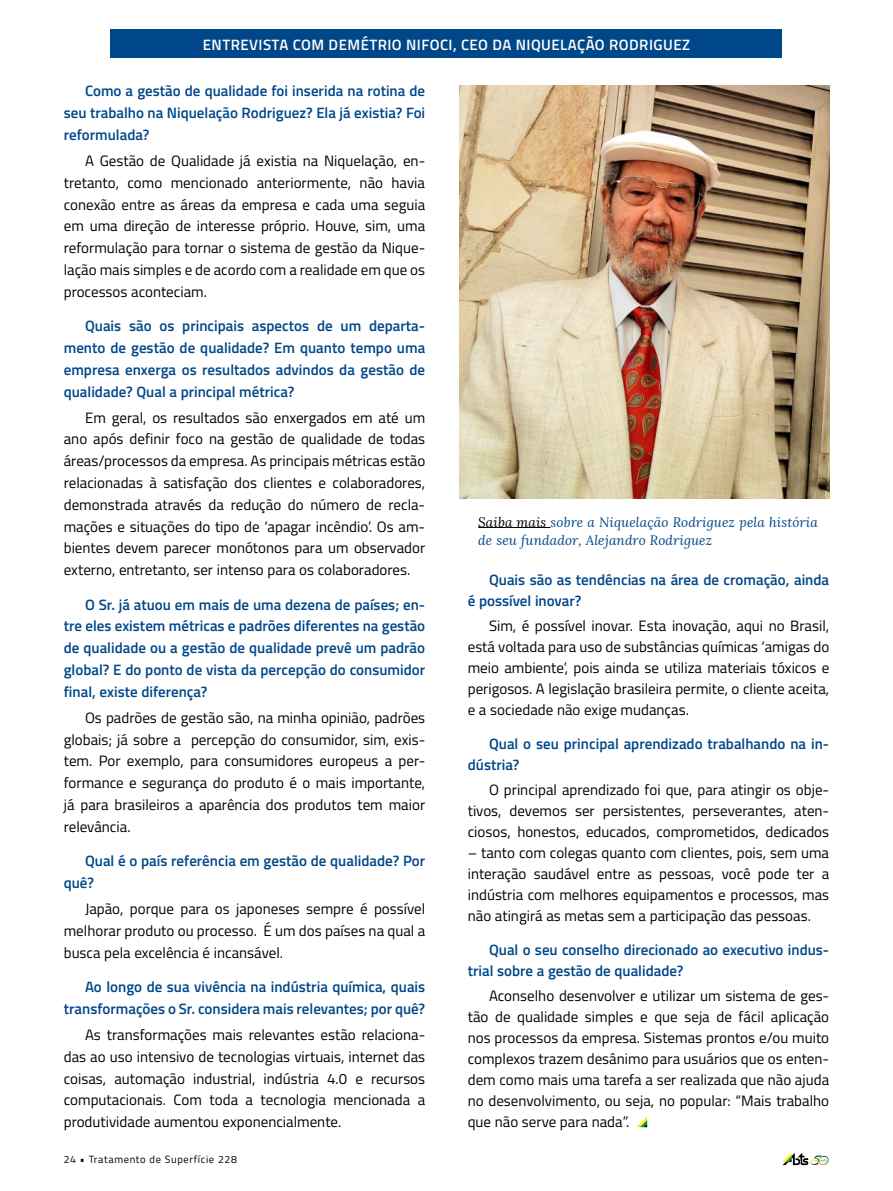
<style>
.page{position:relative;width:893px;height:1191px;background:#fff}
.page>*{position:absolute;margin:0;border:0;box-sizing:border-box;transform-origin:0 0}
.t1{font:15px/21.8px "Titillium";color:#000;text-align:justify}
.t2{font:600 15px/21.8px "Titillium";color:#00478a}
.t3{font:600 15px "Titillium";letter-spacing:.03em;color:#fff}
.t4{font:italic 13.5px/18px "Lora";letter-spacing:.01em;color:#00478a}
.t5{font:10.5px "Titillium";letter-spacing:.06em;color:#000}
.s1{color:#000}
</style>
<div class="page">
<div style="left:111px;top:30px;width:671px;height:28px;background:#00478a"></div>
<svg style="left:637px;top:1117px;width:10px;height:10px"></svg>
<svg style="left:782px;top:1152px;width:47px;height:13px"></svg>
<img style="left:459px;top:85px;width:370px;height:413px">
<hr style="left:478px;top:527px;width:73px;height:1px;background:#000">
<p class="t3" style="left:203px;top:33px;width:489px">ENTREVISTA COM DEMÉTRIO NIFOCI, CEO DA NIQUELAÇÃO RODRIGUEZ</p>
<p class="t2" style="left:64px;top:79px;width:363px;text-align:justify;text-indent:21px">Como a gestão de qualidade foi inserida na rotina de seu trabalho na Niquelação Rodriguez? Ela já existia? Foi reformulada?</p>
<p class="t1" style="left:64px;top:149px;width:363px;text-indent:21px">A Gestão de Qualidade já existia na Niquelação, en&shy;tretanto, como mencionado anteriormente, não havia conexão entre as áreas da empresa e cada uma seguia em uma direção de interesse próprio. Houve, sim, uma reformulação para tornar o sistema de gestão da Nique&shy;lação mais simples e de acordo com a realidade em que os processos aconteciam.</p>
<p class="t2" style="left:64px;top:314px;width:363px;text-align:justify;text-indent:21px">Quais são os principais aspectos de um departa&shy;mento de gestão de qualidade? Em quanto tempo uma empresa enxerga os resultados advindos da gestão de qualidade? Qual a principal métrica?</p>
<p class="t1" style="left:64px;top:406px;width:363px;text-indent:21px">Em geral, os resultados são enxergados em até um ano após definir foco na gestão de qualidade de todas áreas/processos da empresa. As principais métricas estão relacionadas à satisfação dos clientes e colaboradores, demonstrada através da redução do número de recla&shy;mações e situações do tipo de ‘apagar incêndio’. Os am&shy;bientes devem parecer monótonos para um observador externo, entretanto, ser intenso para os colaboradores.</p>
<p class="t2" style="left:64px;top:593px;width:363px;text-align:justify;text-indent:21px">O Sr. já atuou em mais de uma dezena de países; en&shy;tre eles existem métricas e padrões diferentes na gestão de qualidade ou a gestão de qualidade prevê um padrão global? E do ponto de vista da percepção do consumidor final, existe diferença?</p>
<p class="t1" style="left:64px;top:706px;width:363px;text-indent:21px">Os padrões de gestão são, na minha opinião, padrões globais; já sobre a percepção do consumidor, sim, exis&shy;tem. Por exemplo, para consumidores europeus a per&shy;formance e segurança do produto é o mais importante, já para brasileiros a aparência dos produtos tem maior relevância.</p>
<p class="t2" style="left:64px;top:849px;width:363px;text-indent:21px">Qual é o país referência em gestão de qualidade? Por quê?</p>
<p class="t1" style="left:64px;top:897px;width:363px;text-indent:21px">Japão, porque para os japoneses sempre é possível melhorar produto ou processo. É um dos países na qual a busca pela excelência é incansável.</p>
<p class="t2" style="left:64px;top:975px;width:363px;text-align:right">Ao longo de sua vivência na indústria química, quais transformações o Sr. considera mais relevantes; por quê?</p>
<p class="t1" style="left:64px;top:1023px;width:363px;text-indent:21px">As transformações mais relevantes estão relaciona&shy;das ao uso intensivo de tecnologias virtuais, internet das coisas, automação industrial, indústria 4.0 e recursos computacionais. Com toda a tecnologia mencionada a produtividade aumentou exponencialmente.</p>
<p class="t4" style="left:478px;top:512px;width:341px"><span class="s1">Saiba mais</span> sobre a Niquelação Rodriguez pela história de seu fundador, Alejandro Rodriguez</p>
<p class="t2" style="left:468px;top:568px;width:363px;line-height:21px;text-indent:21px">Quais são as tendências na área de cromação, ainda é possível inovar?</p>
<p class="t1" style="left:468px;top:614px;width:363px;line-height:21px;text-indent:21px">Sim, é possível inovar. Esta inovação, aqui no Brasil, está voltada para uso de substâncias químicas ‘amigas do meio ambiente’, pois ainda se utiliza materiais tóxicos e perigosos. A legislação brasileira permite, o cliente aceita, e a sociedade não exige mudanças.</p>
<p class="t2" style="left:468px;top:732px;width:363px;line-height:21px;text-indent:21px">Qual o seu principal aprendizado trabalhando na in&shy;dústria?</p>
<p class="t1" style="left:468px;top:778px;width:363px;line-height:21px;text-indent:21px">O principal aprendizado foi que, para atingir os obje&shy;tivos, devemos ser persistentes, perseverantes, aten&shy;ciosos, honestos, educados, comprometidos, dedicados</p>
<p class="t1" style="left:468px;top:841px;width:363px;line-height:21px">– tanto com colegas quanto com clientes, pois, sem uma interação saudável entre as pessoas, você pode ter a indústria com melhores equipamentos e processos, mas não atingirá as metas sem a participação das pessoas.</p>
<p class="t2" style="left:468px;top:938px;width:363px;line-height:21px;text-indent:21px">Qual o seu conselho direcionado ao executivo indus&shy;trial sobre a gestão de qualidade?</p>
<p class="t1" style="left:468px;top:984px;width:363px;line-height:21px;text-indent:21px">Aconselho desenvolver e utilizar um sistema de ges&shy;tão de qualidade simples e que seja de fácil aplicação nos processos da empresa. Sistemas prontos e/ou muito complexos trazem desânimo para usuários que os enten&shy;dem como mais uma tarefa a ser realizada que não ajuda no desenvolvimento, ou seja, no popular: “Mais trabalho que não serve para nada”.</p>
<p class="t5" style="left:64px;top:1151px;width:175px">24 • Tratamento de Superfície 228</p>
</div>
